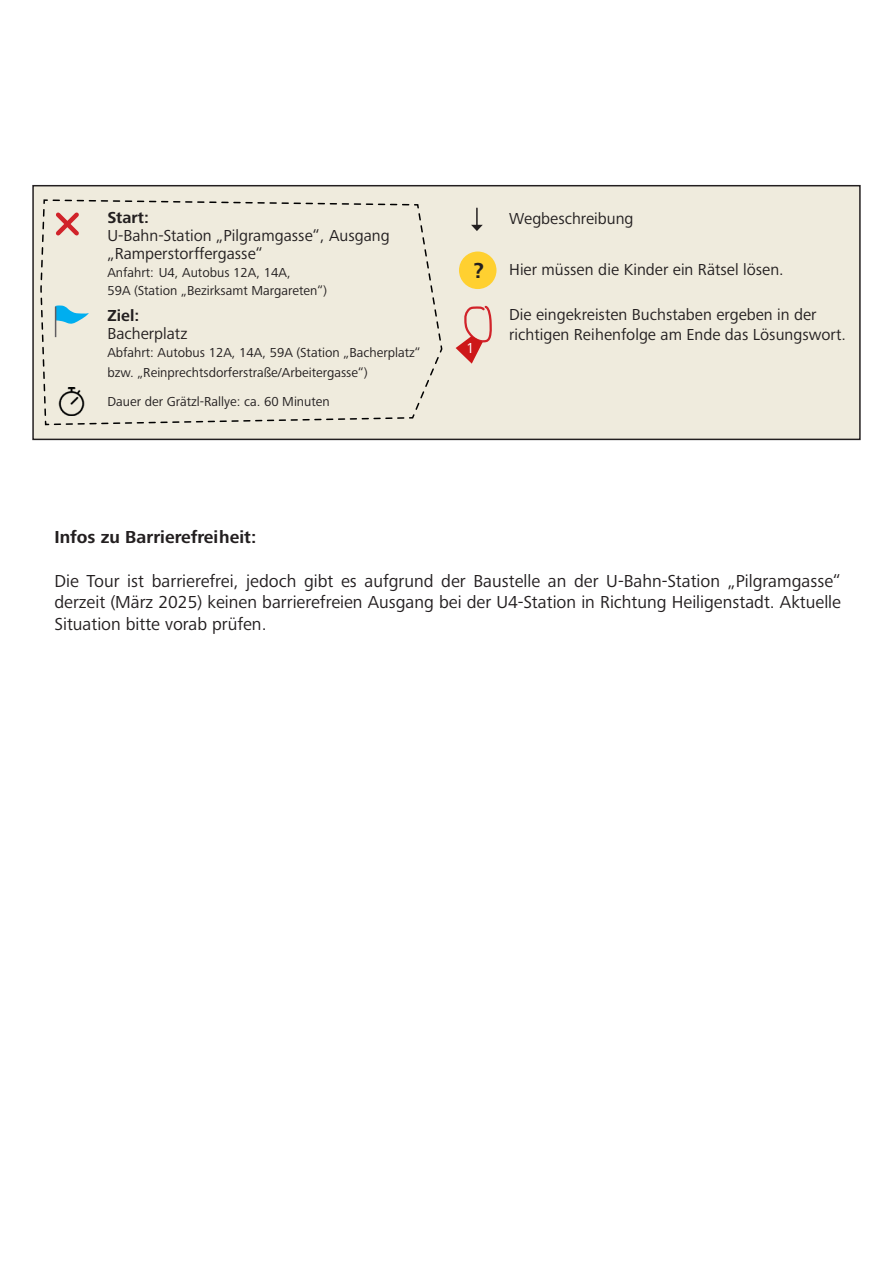
<style>
.page{position:relative;width:893px;height:1263px;background:#fff}
.page>*{position:absolute;margin:0;border:0;box-sizing:border-box;transform-origin:0 0}
.t1{font:700 22.5px "Frutiger Next Pro";color:#231f20}
.t2{font:18px/21.6px "Frutiger Next Pro";color:#231f20;text-align:justify}
.t3{font:700 18px "Frutiger Next Pro";color:#231f20}
.t4{font:16.5px/18px "Frutiger Next Pro";color:#231f20}
.t5{font:700 16.5px "Frutiger Next Pro";color:#231f20}
.t6{font:15px "Frutiger Next Pro";color:#fff}
.t7{font:13.5px/18px "Frutiger Next Pro";color:#231f20}
</style>
<div class="page">
<div style="left:33px;top:186px;width:827px;height:253px;background:#efebdd"></div>
<div style="left:32px;top:185px;width:829px;height:255px;border:2px solid #231f20"></div>
<svg style="left:40px;top:199px;width:402px;height:227px"></svg>
<hr style="left:55px;top:307px;width:1px;height:30px;background:#615e61">
<img style="left:58px;top:387px;width:28px;height:28px">
<svg style="left:456px;top:305px;width:36px;height:59px"></svg>
<svg style="left:471px;top:208px;width:12px;height:23px"></svg>
<div style="left:459px;top:252px;width:37px;height:37px;background:#ffd030;border-radius:50%"></div>
<p class="t5" style="left:107px;top:208px;width:43px">Start:</p>
<p class="t4" style="left:107px;top:227px;width:284px">U-Bahn-Station „Pilgramgasse“, Ausgang „Ramperstorffergasse“</p>
<p class="t7" style="left:107px;top:264px;width:221px">Anfahrt: U4, Autobus 12A, 14A,<br>59A (Station „Bezirksamt Margareten“)</p>
<p class="t1" style="left:474px;top:258px;width:12px">?</p>
<p class="t5" style="left:107px;top:306px;width:33px">Ziel:</p>
<p class="t4" style="left:107px;top:324px;width:82px">Bacherplatz</p>
<p class="t7" style="left:107px;top:342px;width:315px;line-height:19.8px">Abfahrt: Autobus 12A, 14A, 59A (Station „Bacherplatz“ bzw. „Reinprechtsdorferstraße/Arbeitergasse“)</p>
<p class="t6" style="left:466px;top:340px;width:10px">1</p>
<p class="t7" style="left:107px;top:393px;width:224px">Dauer der Grätzl-Rallye: ca. 60 Minuten</p>
<p class="t4" style="left:509px;top:209px;width:126px">Wegbeschreibung</p>
<p class="t4" style="left:509px;top:261px;width:276px">Hier müssen die Kinder ein Rätsel lösen.</p>
<p class="t4" style="left:509px;top:305px;width:338px;line-height:19.8px">Die eingekreisten Buchstaben ergeben in der richtigen Reihenfolge am Ende das Lösungswort.</p>
<p class="t3" style="left:54px;top:527px;width:203px">Infos zu Barrierefreiheit:</p>
<p class="t2" style="left:54px;top:570px;width:788px">Die Tour ist barrierefrei, jedoch gibt es aufgrund der Baustelle an der U-Bahn-Station „Pilgramgasse“ derzeit (März 2025) keinen barrierefreien Ausgang bei der U4-Station in Richtung Heiligenstadt. Aktuelle Situation bitte vorab prüfen.</p>
</div>
